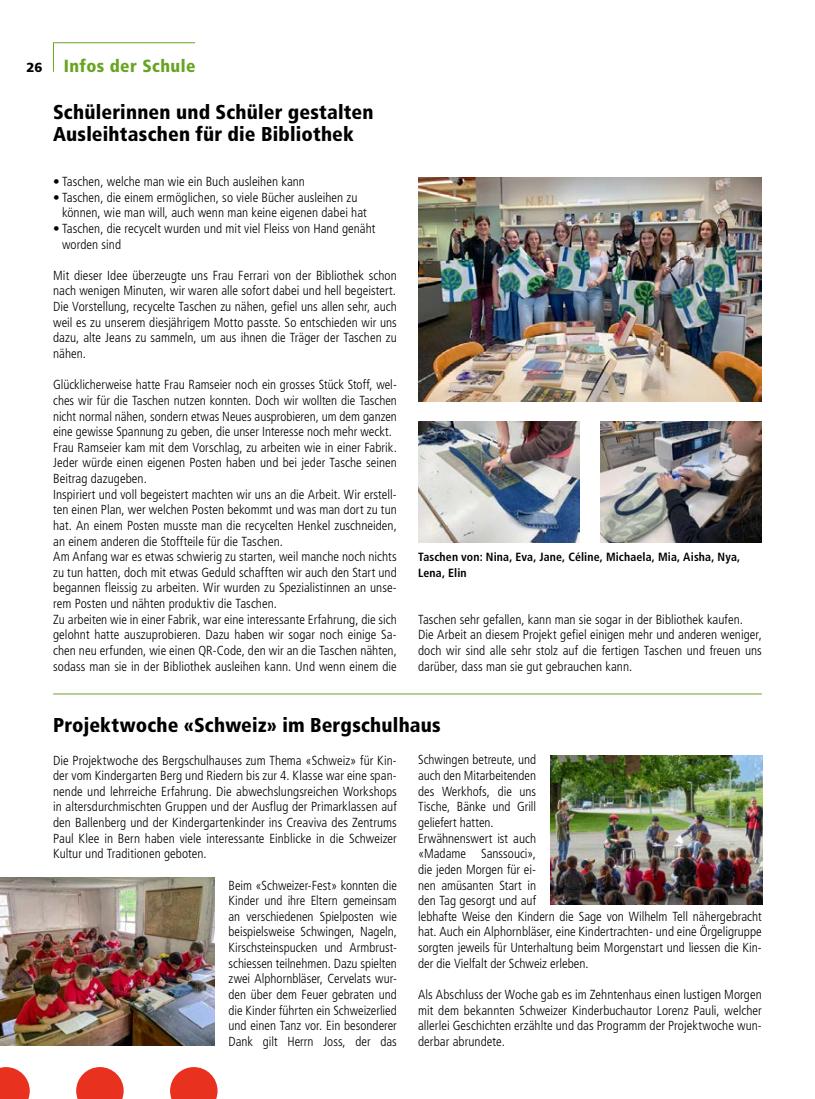
<style>
.page{position:relative;width:815px;height:1099px;background:#fff}
.page>*{position:absolute;margin:0;border:0;box-sizing:border-box;transform-origin:0 0}
.t1{font:900 condensed 20px/22.5px "Frutiger LT Std";letter-spacing:.01em;color:#000}
.t2{font:900 condensed 17.5px "Frutiger LT Std";letter-spacing:.025em;color:#68a422}
.t3{font:300 condensed 13.12px/15.6px "Frutiger LT Std";color:#000}
.t4{font:700 condensed 11.88px/15.6px "Frutiger LT Std";letter-spacing:.01em;color:#000}
.s1{font-stretch:normal;font-size:13.12px;color:#000}
</style>
<div class="page">
<hr style="left:53px;top:42px;width:142px;height:1px;background:#68a422">
<svg style="left:76px;top:1067px;width:48px;height:31px"></svg>
<svg style="left:0;top:1067px;width:30px;height:31px"></svg>
<svg style="left:170px;top:1067px;width:48px;height:31px"></svg>
<svg style="left:53px;top:43px;width:1px;height:29px"></svg>
<img style="left:418px;top:177px;width:344px;height:224px">
<img style="left:418px;top:422px;width:161px;height:121px">
<img style="left:0;top:877px;width:214px;height:168px">
<img style="left:550px;top:755px;width:213px;height:149px">
<img style="left:601px;top:422px;width:161px;height:121px">
<hr style="left:53px;top:693px;width:709px;height:1px;background:#68a422">
<h2 class="t2" style="left:26px;top:55px;width:171px"><span class="s1">26</span> Infos der Schule</h2>
<h1 class="t1" style="left:53px;top:101px;width:322px">Schülerinnen und Schüler gestalten<br>Ausleihtaschen für die Bibliothek</h1>
<p class="t3" style="left:53px;top:174px;width:253px">• Taschen, welche man wie ein Buch ausleihen kann</p>
<p class="t3" style="left:62px;top:189px;width:306px;text-indent:-9px">• Taschen, die einem ermöglichen, so viele Bücher ausleihen zu können, wie man will, auch wenn man keine eigenen dabei hat</p>
<p class="t3" style="left:62px;top:221px;width:315px;text-indent:-9px">• Taschen, die recycelt wurden und mit viel Fleiss von Hand genäht worden sind</p>
<p class="t3" style="left:53px;top:268px;width:345px;text-align:justify">Mit dieser Idee überzeugte uns Frau Ferrari von der Bibliothek schon nach wenigen Minuten, wir waren alle sofort dabei und hell begeistert.<br>Die Vorstellung, recycelte Taschen zu nähen, gefiel uns allen sehr, auch weil es zu unserem diesjährigem Motto passte. So entschieden wir uns dazu, alte Jeans zu sammeln, um aus ihnen die Träger der Taschen zu nähen.</p>
<p class="t3" style="left:53px;top:377px;width:345px">Glücklicherweise hatte Frau Ramseier noch ein grosses Stück Stoff, wel&shy;ches wir für die Taschen nutzen konnten. Doch wir wollten die Taschen nicht normal nähen, sondern etwas Neues ausprobieren, um dem ganzen eine gewisse Spannung zu geben, die unser Interesse noch mehr weckt.<br>Frau Ramseier kam mit dem Vorschlag, zu arbeiten wie in einer Fabrik.<br>Jeder würde einen eigenen Posten haben und bei jeder Tasche seinen Beitrag dazugeben.<br>Inspiriert und voll begeistert machten wir uns an die Arbeit. Wir erstell&shy;ten einen Plan, wer welchen Posten bekommt und was man dort zu tun hat. An einem Posten musste man die recycelten Henkel zuschneiden, an einem anderen die Stoffteile für die Taschen.<br>Am Anfang war es etwas schwierig zu starten, weil manche noch nichts zu tun hatten, doch mit etwas Geduld schafften wir auch den Start und begannen fleissig zu arbeiten. Wir wurden zu Spezialistinnen an unse&shy;rem Posten und nähten produktiv die Taschen.<br>Zu arbeiten wie in einer Fabrik, war eine interessante Erfahrung, die sich gelohnt hatte auszuprobieren. Dazu haben wir sogar noch einige Sa&shy;chen neu erfunden, wie einen QR-Code, den wir an die Taschen nähten, sodass man sie in der Bibliothek ausleihen kann. Und wenn einem die</p>
<p class="t4" style="left:418px;top:549px;width:324px">Taschen von: Nina, Eva, Jane, Céline, Michaela, Mia, Aisha, Nya,<br>Lena, Elin</p>
<p class="t3" style="left:418px;top:611px;width:345px">Taschen sehr gefallen, kann man sie sogar in der Bibliothek kaufen.<br>Die Arbeit an diesem Projekt gefiel einigen mehr und anderen weniger, doch wir sind alle sehr stolz auf die fertigen Taschen und freuen uns darüber, dass man sie gut gebrauchen kann.</p>
<h1 class="t1" style="left:53px;top:714px;width:389px">Projektwoche «Schweiz» im Bergschulhaus</h1>
<p class="t3" style="left:53px;top:752px;width:345px;text-align:justify">Die Projektwoche des Bergschulhauses zum Thema «Schweiz» für Kin&shy;der vom Kindergarten Berg und Riedern bis zur 4. Klasse war eine span&shy;nende und lehrreiche Erfahrung. Die abwechslungsreichen Workshops in altersdurchmischten Gruppen und der Ausflug der Primarklassen auf den Ballenberg und der Kindergartenkinder ins Creaviva des Zentrums Paul Klee in Bern haben viele interessante Einblicke in die Schweizer Kultur und Traditionen geboten.</p>
<p class="t3" style="left:229px;top:877px;width:170px;text-align:justify">Beim «Schweizer-Fest» konnten die Kinder und ihre Eltern gemeinsam an verschiedenen Spielposten wie beispielsweise Schwingen, Nageln, Kirschsteinspucken und Armbrust&shy;schiessen teilnehmen. Dazu spielten zwei Alphornbläser, Cervelats wur&shy;den über dem Feuer gebraten und die Kinder führten ein Schweizerlied und einen Tanz vor. Ein besonderer Dank gilt Herrn Joss, der das</p>
<p class="t3" style="left:418px;top:752px;width:345px">Schwingen betreute, und<br>auch den Mitarbeitenden<br>des Werkhofs, die uns<br>Tische, Bänke und Grill<br>geliefert hatten.<br>Erwähnenswert ist auch<br>«Madame Sanssouci»,<br>die jeden Morgen für ei-<br>nen amüsanten Start in<br>den Tag gesorgt und auf<br>lebhafte Weise den Kindern die Sage von Wilhelm Tell nähergebracht hat. Auch ein Alphornbläser, eine Kindertrachten- und eine Örgeligruppe sorgten jeweils für Unterhaltung beim Morgenstart und liessen die Kin&shy;der die Vielfalt der Schweiz erleben.</p>
<p class="t3" style="left:418px;top:986px;width:345px;text-align:justify">Als Abschluss der Woche gab es im Zehntenhaus einen lustigen Morgen mit dem bekannten Schweizer Kinderbuchautor Lorenz Pauli, welcher allerlei Geschichten erzählte und das Programm der Projektwoche wun&shy;derbar abrundete.</p>
</div>
